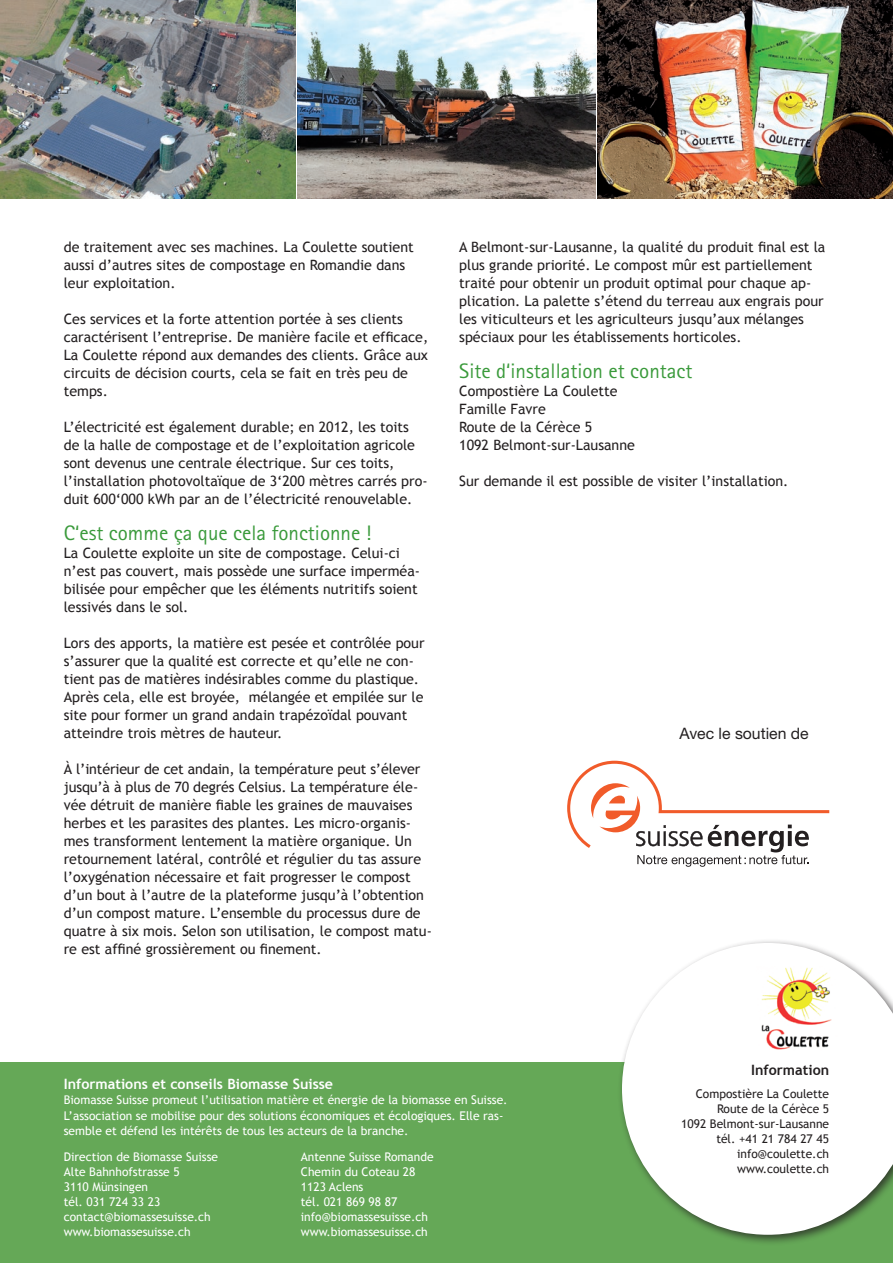
<style>
.page{position:relative;width:893px;height:1263px;background:#fff}
.page>*{position:absolute;margin:0;border:0;box-sizing:border-box;transform-origin:0 0}
.t1{font:21px "Rotis Sans Serif Std";color:#3a9a3b}
.t2{font:15.75px "Helvetica Neue LT Std";color:#231f20}
.t3{font:14.25px/18px "Trebuchet MS";color:#231f20}
.t4{font:700 14.25px "Trebuchet MS";color:#fff}
.t5{font:700 14.25px "Trebuchet MS";color:#231f20}
.t6{font:12px/15px "Trebuchet MS";color:#fff}
.t7{font:12px/15px "Trebuchet MS";color:#231f20;text-align:right}
</style>
<div class="page">
<img style="left:0;top:0;width:296px;height:198px">
<div style="left:0;top:1062px;width:893px;height:201px;background:#65a857"></div>
<svg style="left:567px;top:761px;width:262px;height:106px"></svg>
<img style="left:298px;top:0;width:297px;height:198px">
<img style="left:597px;top:0;width:296px;height:198px">
<div style="left:617px;top:938px;width:276px;height:308px;background:#231f20;opacity:.75"></div>
<svg style="left:622px;top:943px;width:271px;height:292px;fill:#fff"></svg>
<img style="left:756px;top:967px;width:81px;height:84px">
<p class="t3" style="left:64px;top:238px;width:351px">de traitement avec ses machines. La Coulette soutient aussi d’autres sites de compostage en Romandie dans leur exploitation.</p>
<p class="t3" style="left:64px;top:310px;width:366px">Ces services et la forte attention portée à ses clients caractérisent l’entreprise. De manière facile et efficace, La Coulette répond aux demandes des clients. Grâce aux circuits de décision courts, cela se fait en très peu de temps.</p>
<p class="t3" style="left:64px;top:418px;width:365px">L’électricité est également durable; en 2012, les toits de la halle de compostage et de l’exploitation agricole sont devenus une centrale électrique. Sur ces toits, l’installation photovoltaïque de 3‘200 mètres carrés pro&shy;duit 600‘000 kWh par an de l’électricité renouvelable.</p>
<h1 class="t1" style="left:64px;top:521px;width:309px">C‘est comme ça que cela fonctionne !</h1>
<p class="t3" style="left:64px;top:544px;width:358px">La Coulette exploite un site de compostage. Celui-ci n’est pas couvert, mais possède une surface imperméa&shy;bilisée pour empêcher que les éléments nutritifs soient lessivés dans le sol.</p>
<p class="t3" style="left:64px;top:634px;width:362px">Lors des apports, la matière est pesée et contrôlée pour s’assurer que la qualité est correcte et qu’elle ne con&shy;tient pas de matières indésirables comme du plastique.<br>Après cela, elle est broyée, mélangée et empilée sur le site pour former un grand andain trapézoïdal pouvant atteindre trois mètres de hauteur.</p>
<p class="t3" style="left:64px;top:760px;width:370px">À l’intérieur de cet andain, la température peut s’élever jusqu’à à plus de 70 degrés Celsius. La température éle&shy;vée détruit de manière fiable les graines de mauvaises herbes et les parasites des plantes. Les micro-organis&shy;mes transforment lentement la matière organique. Un retournement latéral, contrôlé et régulier du tas assure l’oxygénation nécessaire et fait progresser le compost d’un bout à l’autre de la plateforme jusqu’à l’obtention d’un compost mature. L’ensemble du processus dure de quatre à six mois. Selon son utilisation, le compost matu&shy;re est affiné grossièrement ou finement.</p>
<p class="t3" style="left:459px;top:238px;width:368px">A Belmont-sur-Lausanne, la qualité du produit final est la plus grande priorité. Le compost mûr est partiellement traité pour obtenir un produit optimal pour chaque ap&shy;plication. La palette s’étend du terreau aux engrais pour les viticulteurs et les agriculteurs jusqu’aux mélanges spéciaux pour les établissements horticoles.</p>
<h1 class="t1" style="left:459px;top:359px;width:235px">Site d‘installation et contact</h1>
<p class="t3" style="left:459px;top:382px;width:177px">Compostière La Coulette<br>Famille Favre<br>Route de la Cérèce 5<br>1092 Belmont-sur-Lausanne</p>
<p class="t3" style="left:459px;top:472px;width:331px">Sur demande il est possible de visiter l’installation.</p>
<p class="t2" style="left:679px;top:724px;width:131px">Avec le soutien de</p>
<p class="t5" style="left:751px;top:1061px;width:79px">Information</p>
<p class="t4" style="left:64px;top:1075px;width:271px">Informations et conseils Biomasse Suisse</p>
<p class="t6" style="left:64px;top:1093px;width:445px">Biomasse Suisse promeut l’utilisation matière et énergie de la biomasse en Suisse.<br>L’association se mobilise pour des solutions économiques et écologiques. Elle ras&shy;semble et défend les intérêts de tous les acteurs de la branche.</p>
<p class="t6" style="left:64px;top:1150px;width:156px">Direction de Biomasse Suisse<br>Alte Bahnhofstrasse 5<br>3110 Münsingen<br>tél. 031 724 33 23 contact@biomassesuisse.ch www.biomassesuisse.ch</p>
<p class="t6" style="left:301px;top:1150px;width:134px">Antenne Suisse Romande<br>Chemin du Coteau 28<br>1123 Aclens<br>tél. 021 869 98 87 info@biomassesuisse.ch www.biomassesuisse.ch</p>
<p class="t7" style="left:681px;top:1086px;width:149px">Compostière La Coulette<br>Route de la Cérèce 5<br>1092 Belmont-sur-Lausanne tél. +41 21 784 27 45 info@coulette.ch www.coulette.ch</p>
</div>
